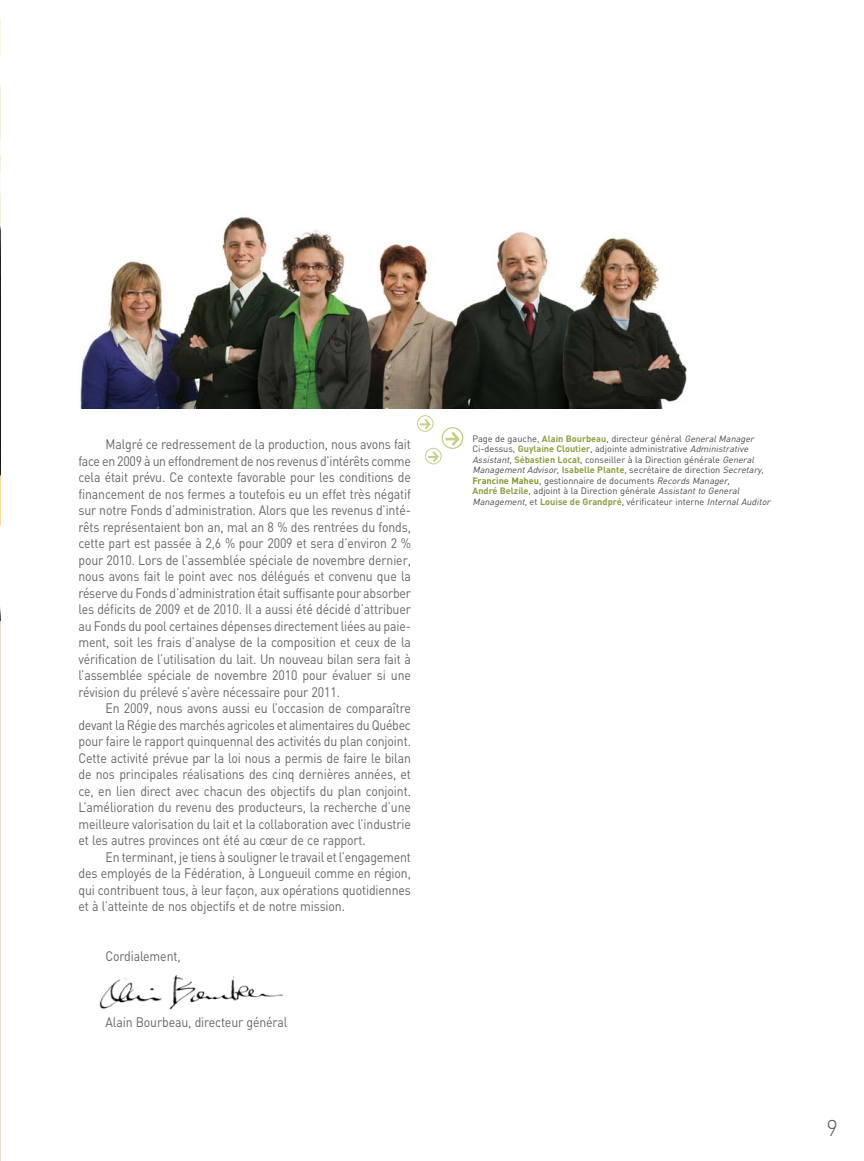
<style>
.page{position:relative;width:864px;height:1161px;background:#fff}
.page>*{position:absolute;margin:0;border:0;box-sizing:border-box;transform-origin:0 0}
.t1{font:300 22.5px "DIN";color:#58595b}
.t2{font:13.65px/16.5px "DIN";letter-spacing:-.01em;color:#636466;text-align:justify;scale:.9 1}
.t3{font:9.15px/10.5px "DIN";color:#464647}
.t4{font:italic 9px "DIN";color:#464647}
.s1{font-weight:700;color:#8f9c3f}
.s2{font-style:italic;font-size:9px}
.s3{font-style:normal;font-size:9.15px}
.s4{font-weight:700;font-style:normal;font-size:9.15px;color:#8f9c3f}
.s5{font-weight:700;color:#85942f}
</style>
<div class="page">
<img style="left:99px;top:974px;width:185px;height:36px">
<img style="left:0;top:19px;width:1px;height:601px">
<img style="left:80px;top:217px;width:607px;height:191px">
<svg style="left:446px;top:406px;width:25px;height:42px"></svg>
<div style="left:442px;top:427px;width:21px;height:22px;border:1px solid #c9ce87;border-radius:50%"></div>
<svg style="left:420px;top:417px;width:12px;height:14px"></svg>
<div style="left:417px;top:415px;width:17px;height:17px;border:1px solid #c9ce87;border-radius:50%"></div>
<svg style="left:428px;top:450px;width:12px;height:14px"></svg>
<div style="left:425px;top:448px;width:17px;height:16px;border:1px solid #c9ce87;border-radius:50%"></div>
<p class="t2" style="left:78px;top:437px;width:371px;text-indent:27px">Malgré ce redressement de la production, nous avons fait face en 2009 à un effondrement de nos revenus d’intérêts comme cela était prévu. Ce contexte favorable pour les conditions de financement de nos fermes a toutefois eu un effet très négatif sur notre Fonds d’administration. Alors que les revenus d’inté&shy;rêts représentaient bon an, mal an 8 % des rentrées du fonds, cette part est passée à 2,6 % pour 2009 et sera d’environ 2 % pour 2010. Lors de l’assemblée spéciale de novembre dernier, nous avons fait le point avec nos délégués et convenu que la réserve du Fonds d’administration était suffisante pour absorber les déficits de 2009 et de 2010. Il a aussi été décidé d’attribuer au Fonds du pool certaines dépenses directement liées au paie&shy;ment, soit les frais d’analyse de la composition et ceux de la vérification de l’utilisation du lait. Un nouveau bilan sera fait à l’assemblée spéciale de novembre 2010 pour évaluer si une révision du prélevé s’avère nécessaire pour 2011.</p>
<p class="t2" style="left:78px;top:701px;width:371px;text-indent:27px">En 2009, nous avons aussi eu l’occasion de comparaître devant la Régie des marchés agricoles et alimentaires du Québec pour faire le rapport quinquennal des activités du plan conjoint.<br>Cette activité prévue par la loi nous a permis de faire le bilan de nos principales réalisations des cinq dernières années, et ce, en lien direct avec chacun des objectifs du plan conjoint.<br>L’amélioration du revenu des producteurs, la recherche d’une meilleure valorisation du lait et la collaboration avec l’industrie et les autres provinces ont été au cœur de ce rapport.</p>
<p class="t2" style="left:78px;top:850px;width:371px;text-indent:27px">En terminant, je tiens à souligner le travail et l’engagement des employés de la Fédération, à Longueuil comme en région, qui contribuent tous, à leur façon, aux opérations quotidiennes et à l’atteinte de nos objectifs et de notre mission.</p>
<p class="t2" style="left:105px;top:949px;width:85px">Cordialement,</p>
<p class="t2" style="left:105px;top:1015px;width:204px">Alain Bourbeau, directeur général</p>
<p class="t3" style="left:472px;top:434px;width:285px">Page de gauche, <span class="s1">Alain Bourbeau</span>, directeur général <span class="s2">General Manager<br></span>Ci-dessus, <span class="s1">Guylaine Cloutier</span>, adjointe administrative <span class="s2">Administrative<br>Assistant</span>, <span class="s1">Sébastien Locat</span>, conseiller à la Direction générale <span class="s2">General</span></p>
<p class="t4" style="left:472px;top:467px;width:293px">Management Advisor<span class="s3">,</span> <span class="s4">Isabelle Plante</span><span class="s3">, secrétaire de direction</span> Secretary<span class="s3">,</span></p>
<p class="t3" style="left:473px;top:476px;width:270px"><span class="s5">Francine Maheu</span>, gestionnaire de documents <span class="s2">Records Manager</span>,<br><span class="s1">André Belzile</span>, adjoint à la Direction générale <span class="s2">Assistant to General</span></p>
<p class="t4" style="left:473px;top:498px;width:301px">Management,<span class="s3">et</span> <span class="s4">Louise de Grandpré</span><span class="s3">, vérificateur interne</span> Internal Auditor</p>
<h1 class="t1" style="left:826px;top:1120px;width:13px">9</h1>
</div>
